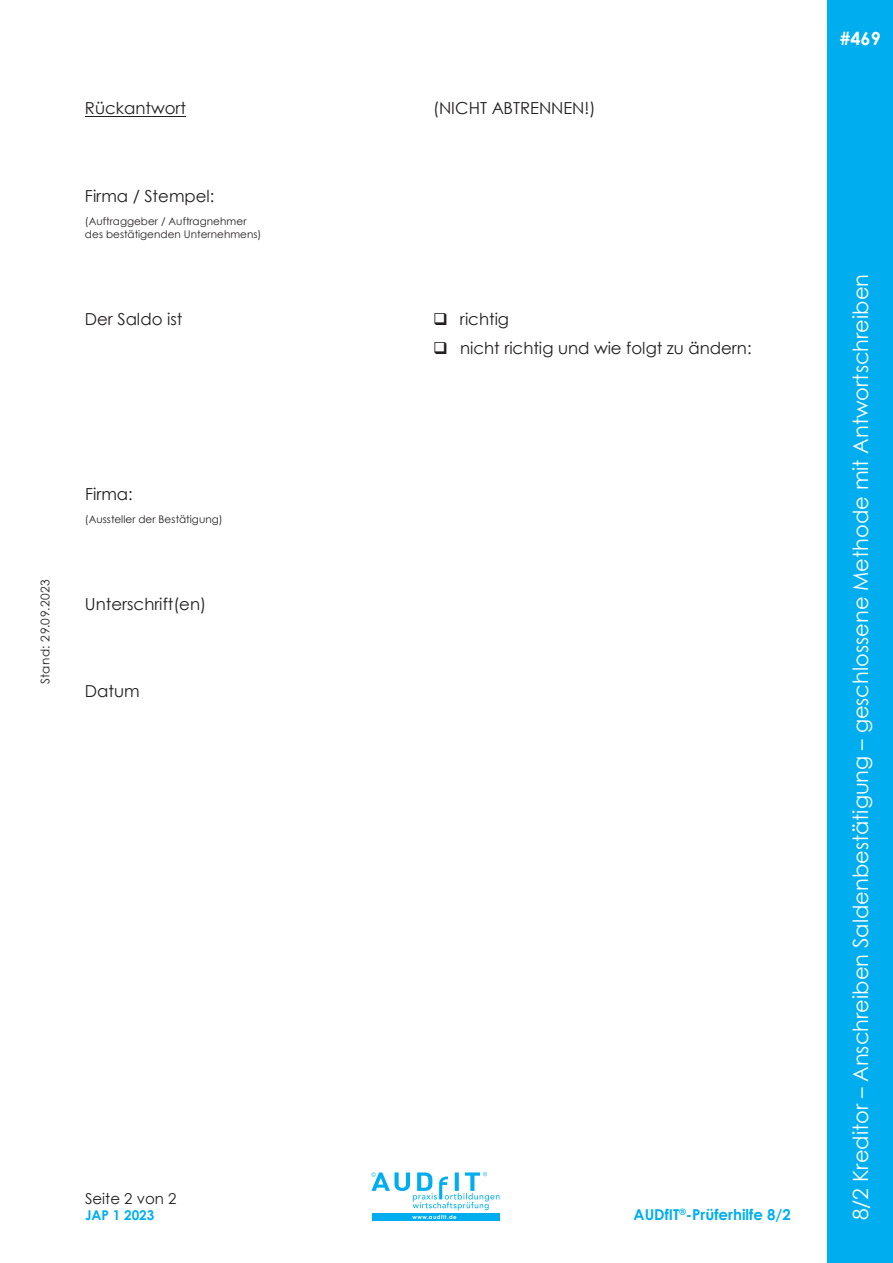
<style>
.page{position:relative;width:893px;height:1263px;background:#fff}
.page>*{position:absolute;margin:0;border:0;box-sizing:border-box;transform-origin:0 0}
.t1{font:21px "Century Gothic";color:#fff}
.t2{font:700 18px "Century Gothic";color:#fff}
.t3{font:16.5px "Century Gothic";color:#231f20}
.t4{font:700 15px "Century Gothic";color:#00aeef}
.t5{font:15px "Century Gothic";color:#231f20}
.t6{font:700 13.5px "Century Gothic";color:#00aeef}
.t7{font:12px "Century Gothic";letter-spacing:.045em;color:#231f20}
.t8{font:10.5px/12.9px "Century Gothic";letter-spacing:.005em;color:#231f20}
.t9{font:700 5.55px "Century Gothic";letter-spacing:.09em;color:#fff}
</style>
<div class="page">
<hr style="left:85px;top:116px;width:101px;height:1px;background:#231f20">
<div style="left:827px;top:0;width:66px;height:1263px;background:#00aeef"></div>
<div style="left:372px;top:1213px;width:127px;height:8px;background:#00aeef"></div>
<svg style="left:371px;top:1172px;width:128px;height:38px"></svg>
<p class="t3" style="left:85px;top:97px;width:103px">Rückantwort</p>
<p class="t3" style="left:433px;top:97px;width:164px">(NICHT ABTRENNEN!)</p>
<p class="t3" style="left:85px;top:185px;width:131px">Firma / Stempel:</p>
<p class="t8" style="left:85px;top:215px;width:178px">(Auftraggeber / Auftragnehmer des bestätigenden Unternehmens)</p>
<p class="t3" style="left:85px;top:307px;width:99px">Der Saldo ist</p>
<p class="t3" style="left:433px;top:307px;width:77px">❑ richtig</p>
<p class="t3" style="left:433px;top:336px;width:320px">❑ nicht richtig und wie folgt zu ändern:</p>
<p class="t7" style="left:37px;top:684px;width:106px;rotate:-90deg">Stand: 29.09.2023</p>
<p class="t3" style="left:85px;top:483px;width:49px">Firma:</p>
<p class="t8" style="left:85px;top:513px;width:139px">(Aussteller der Bestätigung)</p>
<p class="t3" style="left:85px;top:592px;width:123px">Unterschrift(en)</p>
<p class="t3" style="left:85px;top:680px;width:56px">Datum</p>
<p class="t5" style="left:85px;top:1188px;width:93px">Seite 2 von 2</p>
<p class="t6" style="left:85px;top:1205px;width:71px">JAP 1 2023</p>
<p class="t4" style="left:634px;top:1203px;width:159px">AUDfIT<sup>®</sup>-Prüferhilfe 8/2</p>
<p class="t5" style="left:85px;top:1192px;width:93px">Seite 2 von 2</p>
<p class="t9" style="left:412px;top:1213px;width:46px">www.audfit.de</p>
<p class="t2" style="left:840px;top:24px;width:43px">#469</p>
<p class="t1" style="left:846px;top:1220px;width:948px;rotate:-90deg">8/2 Kreditor – Anschreiben Saldenbestätigung – geschlossene Methode mit Antwortschreiben</p>
</div>
